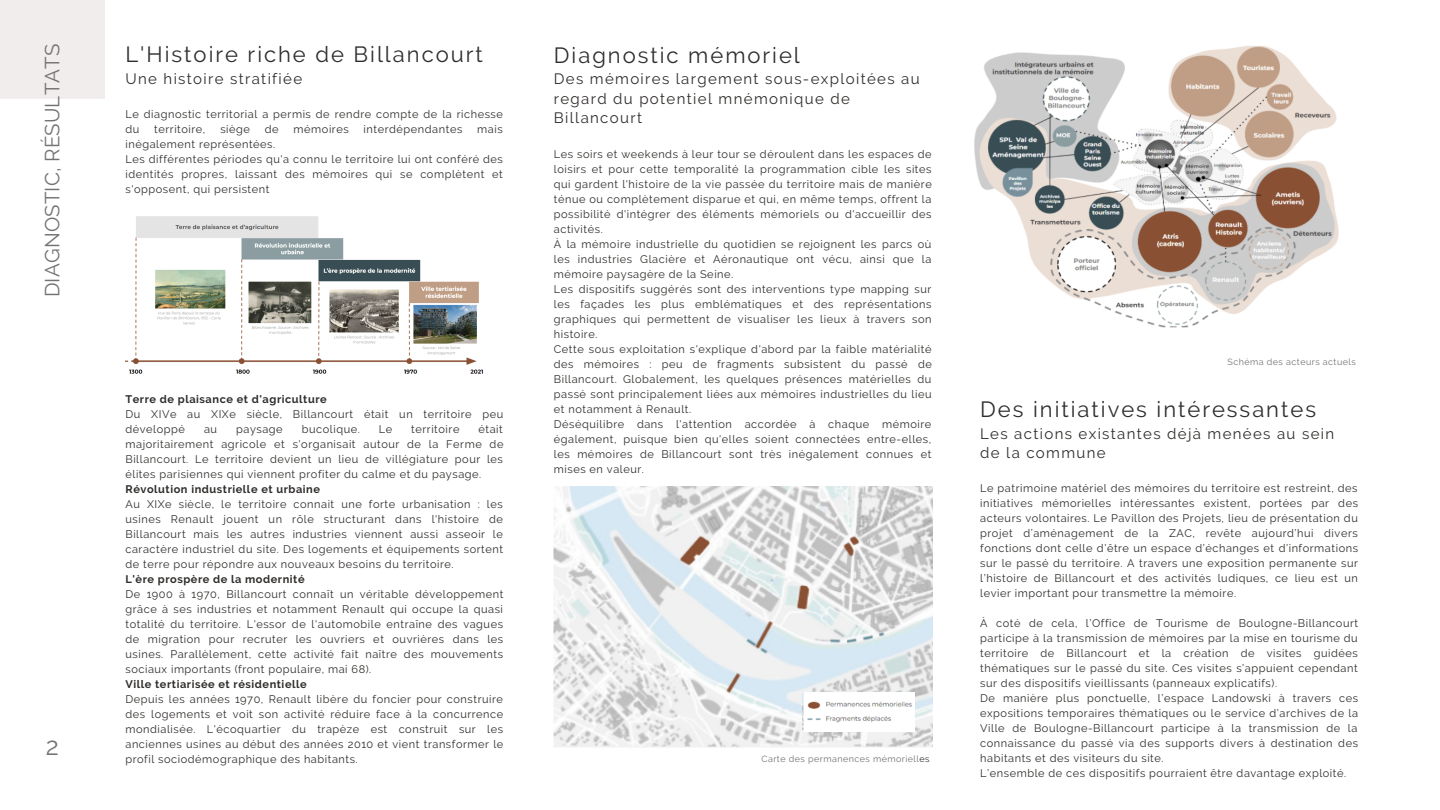
<style>
.page{position:relative;width:1440px;height:810px;background:#fff}
.page>*{position:absolute;margin:0;border:0;box-sizing:border-box;transform-origin:0 0}
.t1{font:25px "Raleway";color:#737373}
.t2{font:22px "Raleway";letter-spacing:.09em;color:#302e2c}
.t3{font:20.4px "Raleway";letter-spacing:.01em;color:#737373}
.t4{font:15px/19.5px "Raleway";letter-spacing:.09em;color:#302e2c}
.t5{font:11px/15px "Raleway";letter-spacing:.05em;color:#302e2c}
.t6{font:700 11px "Raleway";letter-spacing:.05em;color:#302e2c}
.t7{font:9px "Raleway";letter-spacing:.05em;color:#737373}
.s1{color:#302e2c}
</style>
<div class="page">
<img style="left:974px;top:46px;width:365px;height:282px">
<img style="left:554px;top:487px;width:379px;height:261px">
<img style="left:802px;top:692px;width:112px;height:40px">
<img style="left:125px;top:216px;width:358px;height:158px">
<div style="left:0;top:0;width:105px;height:99px;background:#f2eded"></div>
<h3 class="t3" style="left:40px;top:297px;width:255px;rotate:-90deg">DIAGNOSTIC, RÉSULTATS</h3>
<h2 class="t2" style="left:554px;top:42px;width:248px">Diagnostic mémoriel</h2>
<h2 class="t2" style="left:125px;top:42px;width:359px">L'Histoire riche de Billancourt</h2>
<h3 class="t4" style="left:125px;top:69px;width:178px">Une histoire stratifiée</h3>
<p class="t5" style="left:125px;top:107px;width:379px">Le diagnostic territorial a permis de rendre compte de la richesse du</p>
<h3 class="t4" style="left:554px;top:69px;width:367px">Des mémoires largement sous-exploitées au regard du potentiel mnémonique de<br>Billancourt</h3>
<p class="t5" style="left:554px;top:146px;width:379px">Les soirs et weekends à leur tour se déroulent dans les espaces de loisirs et pour cette temporalité la programmation cible les sites qui gardent l'histoire de la vie passée du territoire mais de manière ténue ou complètement disparue et qui, en même temps, offrent la possibilité d'intégrer des éléments mémoriels ou d'accueillir des activités.<br>À la mémoire industrielle du quotidien se rejoignent les parcs où les industries Glacière et Aéronautique ont vécu, ainsi que la mémoire paysagère de la Seine.<br>Les dispositifs suggérés sont des interventions type mapping sur les façades les plus emblématiques et des représentations graphiques qui permettent de visualiser les lieux à travers son histoire.<br>Cette sous exploitation s'explique d'abord par la faible matérialité des mémoires : peu de fragments subsistent du passé de Billancourt. Globalement, les quelques présences matérielles du passé sont principalement liées aux mémoires industrielles du lieu et notamment à Renault.<br>Déséquilibre dans l'attention accordée à chaque mémoire également, puisque bien qu'elles soient connectées entre-elles, les mémoires de Billancourt sont très inégalement connues et mises en valeur.</p>
<p class="t5" style="left:154px;top:122px;width:53px">territoire,</p>
<p class="t5" style="left:220px;top:122px;width:31px">siège</p>
<p class="t5" style="left:265px;top:122px;width:15px">de</p>
<p class="t5" style="left:294px;top:122px;width:57px">mémoires</p>
<p class="t5" style="left:364px;top:122px;width:100px">interdépendantes</p>
<p class="t5" style="left:477px;top:122px;width:27px">mais</p>
<p class="t5" style="left:125px;top:137px;width:379px">inégalement représentées.<br>Les différentes périodes qu'a connu le territoire lui ont conféré des identités propres, laissant des mémoires qui se complètent et s'opposent, qui persistent</p>
<p class="t6" style="left:125px;top:393px;width:203px">Terre de plaisance et d'agriculture</p>
<p class="t5" style="left:125px;top:407px;width:379px">Du XIVe au XIXe siècle, Billancourt était un territoire peu développé</p>
<p class="t5" style="left:125px;top:422px;width:380px;text-align:justify;text-indent:353px">était majoritairement agricole et s'organisait autour de la Ferme de Billancourt. Le territoire devient un lieu de villégiature pour les élites parisiennes qui viennent profiter du calme et du paysage.</p>
<p class="t6" style="left:125px;top:483px;width:196px">Révolution industrielle et urbaine</p>
<p class="t5" style="left:125px;top:497px;width:379px;text-align:justify">Au XIXe siècle, le territoire connait une forte urbanisation : les usines Renault jouent un rôle structurant dans l'histoire de Billancourt mais les autres industries viennent aussi asseoir le caractère industriel du site. Des logements et équipements sortent de terre pour répondre aux nouveaux besoins du territoire.</p>
<p class="t6" style="left:125px;top:573px;width:181px">L'ère prospère de la modernité</p>
<p class="t5" style="left:125px;top:587px;width:380px;text-align:justify">De 1900 à 1970, Billancourt connaît un véritable développement grâce à ses industries et notamment Renault qui occupe la quasi totalité du territoire. L'essor de l'automobile entraîne des vagues de migration pour recruter les ouvriers et ouvrières dans les usines. Parallèlement, cette activité fait naître des mouvements sociaux importants (front populaire, mai 68).</p>
<p class="t6" style="left:125px;top:678px;width:183px">Ville tertiarisée et résidentielle</p>
<p class="t5" style="left:125px;top:692px;width:379px;text-align:justify">Depuis les années 1970, Renault libère du foncier pour construire des logements et voit son activité réduire face à la concurrence mondialisée. L'écoquartier du trapèze est construit sur les anciennes usines au début des années 2010 et vient transformer le profil sociodémographique des habitants.</p>
<p class="t5" style="left:204px;top:422px;width:15px">au</p>
<p class="t5" style="left:236px;top:422px;width:48px">paysage</p>
<p class="t5" style="left:302px;top:422px;width:60px">bucolique.</p>
<p class="t5" style="left:379px;top:422px;width:15px">Le</p>
<p class="t5" style="left:411px;top:422px;width:50px">territoire</p>
<h1 class="t1" style="left:46px;top:731px;width:15px">2</h1>
<p class="t7" style="left:761px;top:754px;width:170px">Carte des permanences mémoriell<span class="s1">es</span></p>
<p class="t7" style="left:1228px;top:356px;width:130px">Schéma des acteurs actuels</p>
<h2 class="t2" style="left:980px;top:396px;width:337px">Des initiatives intéressantes</h2>
<h3 class="t4" style="left:980px;top:424px;width:356px">Les actions existantes déjà menées au sein de la commune</h3>
<p class="t5" style="left:980px;top:481px;width:379px;text-align:justify">Le patrimoine matériel des mémoires du territoire est restreint, des initiatives mémorielles intéressantes existent, portées par des acteurs volontaires. Le Pavillon des Projets, lieu de présentation du projet d’aménagement de la ZAC, revête aujourd’hui divers fonctions dont celle d’être un espace d’échanges et d’informations sur le passé du territoire. A travers une exposition permanente sur l’histoire de Billancourt et des activités ludiques, ce lieu est un levier important pour transmettre la mémoire.</p>
<p class="t5" style="left:980px;top:616px;width:379px">À coté de cela, l’Office de Tourisme de Boulogne-Billancourt participe à la transmission de mémoires par la mise en tourisme du territoire de Billancourt et la création de visites guidées thématiques sur le passé du site. Ces visites s’appuient cependant sur des dispositifs vieillissants (panneaux explicatifs).<br>De manière plus ponctuelle, l’espace Landowski à travers ces expositions temporaires thématiques ou le service d’archives de la Ville de Boulogne-Billancourt participe à la transmission de la connaissance du passé via des supports divers à destination des habitants et des visiteurs du site.<br>L’ensemble de ces dispositifs pourraient être davantage exploité.</p>
</div>
